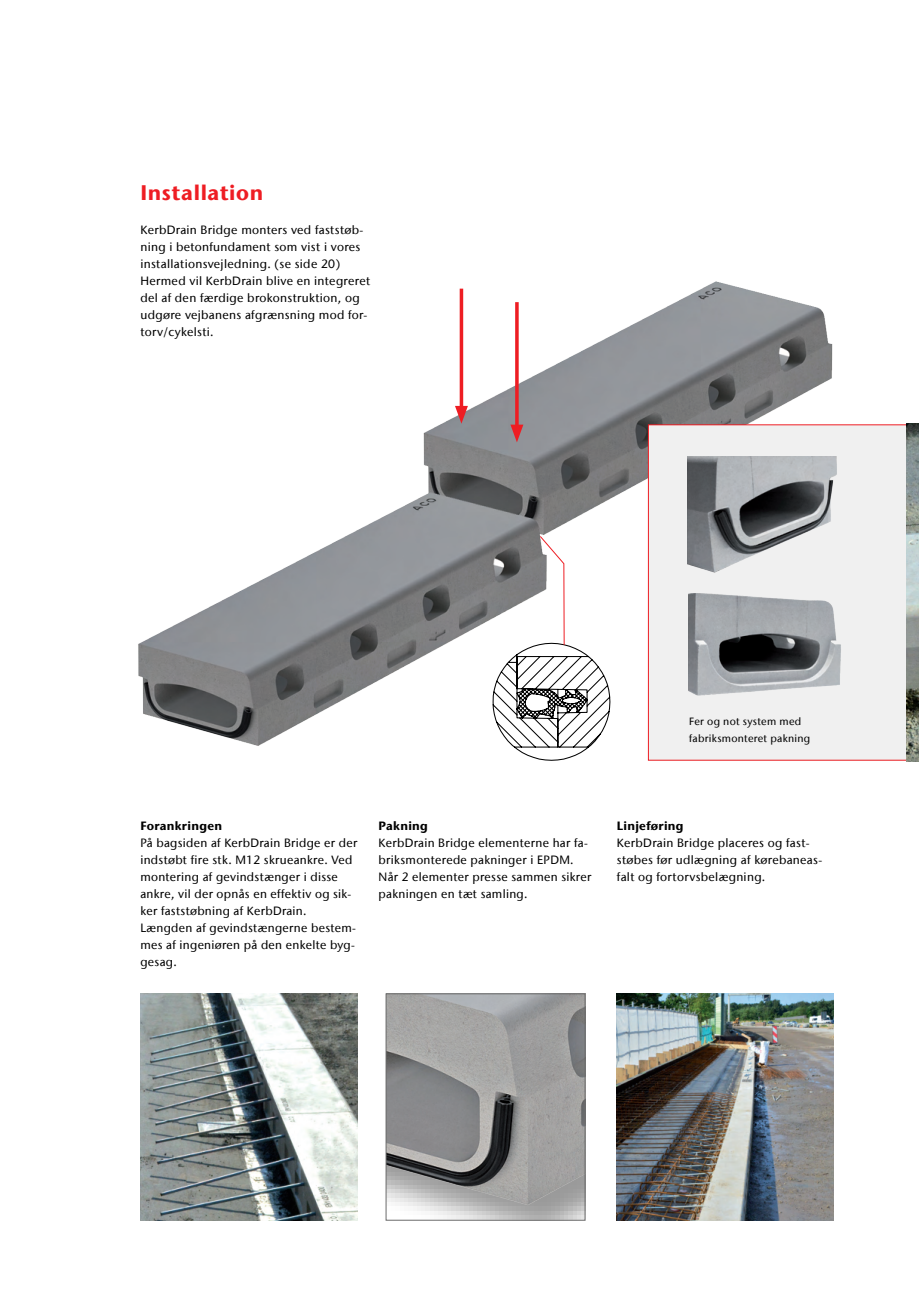
<style>
.page{position:relative;width:919px;height:1289px;background:#fff}
.page>*{position:absolute;margin:0;border:0;box-sizing:border-box;transform-origin:0 0}
.t1{font:700 21px "Stone Sans IIITC Com";letter-spacing:.03em;color:#ee1d23}
.t2{font:500 12px/17px "Stone Sans IIITC Com";letter-spacing:.025em;color:#000}
.t3{font:700 12px "Stone Sans IIITC Com";letter-spacing:.025em;color:#000}
.t4{font:500 10.5px/17px "Stone Sans IIITC Com";letter-spacing:.025em;color:#000}
</style>
<div class="page">
<img style="left:138px;top:281px;width:768px;height:480px">
<img style="left:388px;top:995px;width:195px;height:223px">
<div style="left:386px;top:993px;width:199px;height:227px;border:1px solid #6b6b6b"></div>
<img style="left:140px;top:993px;width:217px;height:227px">
<img style="left:617px;top:993px;width:216px;height:227px">
<div style="left:648px;top:424px;width:258px;height:336px;background:#f0f0f0"></div>
<img style="left:906px;top:424px;width:12px;height:337px">
<img style="left:688px;top:594px;width:154px;height:110px">
<img style="left:688px;top:456px;width:158px;height:126px">
<hr style="left:515px;top:302px;width:3px;height:129px;background:#ee1d23">
<svg style="left:510px;top:424px;width:13px;height:18px"></svg>
<svg style="left:459px;top:288px;width:4px;height:118px"></svg>
<svg style="left:455px;top:406px;width:13px;height:17px"></svg>
<svg style="left:483px;top:535px;width:135px;height:226px"></svg>
<h1 class="t1" style="left:140px;top:179px;width:124px">Installation</h1>
<p class="t2" style="left:140px;top:221px;width:231px">KerbDrain Bridge monters ved faststøb&shy;ning i betonfundament som vist i vores installationsvejledning. (se side 20)<br>Hermed vil KerbDrain blive en integreret del af den færdige brokonstruktion, og udgøre vejbanens afgrænsning mod for&shy;torv/cykelsti.</p>
<p class="t4" style="left:689px;top:712px;width:122px">Fer og not system med fabriksmonteret pakning</p>
<p class="t3" style="left:140px;top:817px;width:83px">Forankringen</p>
<p class="t2" style="left:140px;top:833px;width:218px">På bagsiden af KerbDrain Bridge er der indstøbt fire stk. M12 skrueankre. Ved montering af gevindstænger i disse ankre, vil der opnås en effektiv og sik&shy;ker faststøbning af KerbDrain.<br>Længden af gevindstængerne bestem&shy;mes af ingeniøren på den enkelte byg&shy;gesag.</p>
<p class="t3" style="left:378px;top:817px;width:51px">Pakning</p>
<p class="t2" style="left:378px;top:833px;width:214px">KerbDrain Bridge elementerne har fa&shy;briksmonterede pakninger i EPDM.<br>Når 2 elementer presse sammen sikrer pakningen en tæt samling.</p>
<p class="t3" style="left:617px;top:817px;width:68px">Linjeføring</p>
<p class="t2" style="left:617px;top:833px;width:207px">KerbDrain Bridge placeres og fast&shy;støbes før udlægning af kørebaneas&shy;falt og fortorvsbelægning.</p>
</div>
